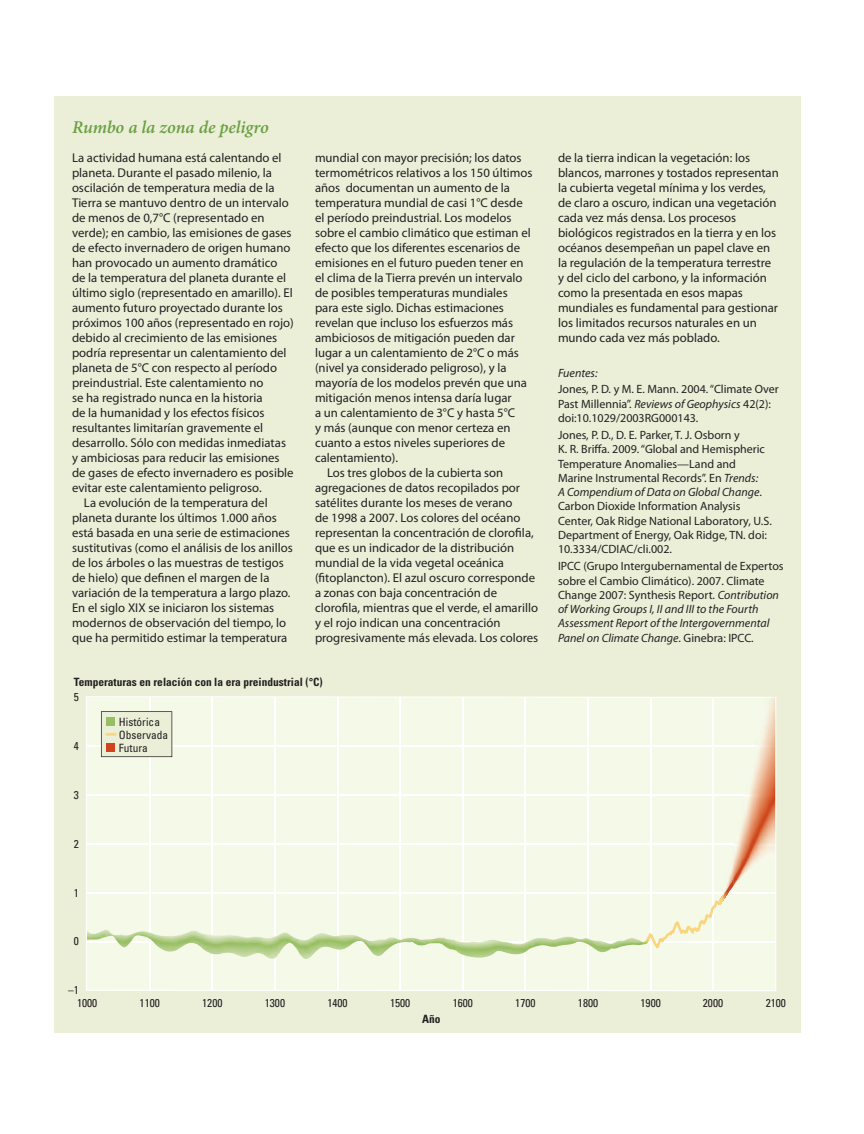
<style>
.page{position:relative;width:864px;height:1134px;background:#fff}
.page>*{position:absolute;margin:0;border:0;box-sizing:border-box;transform-origin:0 0}
.BX-TT{font:italic 600 18px "Minion Pro";letter-spacing:-.005em;color:#6ba043}
.BX-TX{font:12.75px/15px "Myriad Pro";color:#231f20}
.BX-TX_1st{font:12.75px/15px "Myriad Pro";color:#231f20}
.BX-SN{font:12px/14.2px "Myriad Pro";color:#231f20}
.BX-SN-2{font:italic 12px "Myriad Pro";color:#231f20}
.t1{font:condensed 11.4px/12.8px "Univers";color:#231f20}
.t2{font:700 condensed 11.4px "Univers";color:#231f20}
.s1{font-style:italic}
</style>
<div class="page">
<div style="left:54px;top:96px;width:747px;height:937px;background:#ebefd8"></div>
<svg style="left:86px;top:696px;width:690px;height:295px;fill:#f4f9e8"></svg>
<img style="left:733px;top:697px;width:42px;height:190px">
<img style="left:683px;top:848px;width:50px;height:86px">
<img style="left:87px;top:922px;width:589px;height:40px">
<p class="BX-TT" style="left:72px;top:114px;width:198px">Rumbo a la zona de peligro</p>
<p class="BX-TX_1st" style="left:72px;top:150px;width:223px">La actividad humana está calentando el planeta. Durante el pasado milenio, la oscilación de temperatura media de la Tierra se mantuvo dentro de un intervalo de menos de 0,7°C (representado en verde); en cambio, las emisiones de gases de efecto invernadero de origen humano han provocado un aumento dramático de la temperatura del planeta durante el último siglo (representado en amarillo). El aumento futuro proyectado durante los próximos 100 años (representado en rojo) debido al crecimiento de las emisiones podría representar un calentamiento del planeta de 5°C con respecto al período preindustrial. Este calentamiento no<br>se ha registrado nunca en la historia<br>de la humanidad y los efectos físicos resultantes limitarían gravemente el desarrollo. Sólo con medidas inmediatas y ambiciosas para reducir las emisiones de gases de efecto invernadero es posible evitar este calentamiento peligroso.</p>
<p class="BX-TX" style="left:72px;top:495px;width:222px;text-indent:12px">La evolución de la temperatura del planeta durante los últimos 1.000 años está basada en una serie de estimaciones sustitutivas (como el análisis de los anillos de los árboles o las muestras de testigos de hielo) que definen el margen de la variación de la temperatura a largo plazo.<br>En el siglo XIX se iniciaron los sistemas modernos de observación del tiempo, lo que ha permitido estimar la temperatura</p>
<p class="BX-TX" style="left:315px;top:150px;width:219px">mundial con mayor precisión; los datos termométricos relativos a los 150 últimos años documentan un aumento de la temperatura mundial de casi 1°C desde el período preindustrial. Los modelos sobre el cambio climático que estiman el efecto que los diferentes escenarios de emisiones en el futuro pueden tener en el clima de la Tierra prevén un intervalo de posibles temperaturas mundiales para este siglo. Dichas estimaciones revelan que incluso los esfuerzos más ambiciosos de mitigación pueden dar lugar a un calentamiento de 2°C o más (nivel ya considerado peligroso), y la mayoría de los modelos prevén que una mitigación menos intensa daría lugar<br>a un calentamiento de 3°C y hasta 5°C<br>y más (aunque con menor certeza en cuanto a estos niveles superiores de calentamiento).</p>
<p class="BX-TX" style="left:315px;top:465px;width:225px;text-indent:12px">Los tres globos de la cubierta son agregaciones de datos recopilados por satélites durante los meses de verano<br>de 1998 a 2007. Los colores del océano representan la concentración de clorofila, que es un indicador de la distribución mundial de la vida vegetal oceánica (fitoplancton). El azul oscuro corresponde a zonas con baja concentración de clorofila, mientras que el verde, el amarillo y el rojo indican una concentración progresivamente más elevada. Los colores</p>
<p class="t2" style="left:74px;top:675px;width:250px">Temperaturas en relación con la era preindustrial (°C)</p>
<p class="t1" style="left:74px;top:690px;width:7px">5</p>
<p class="t1" style="left:74px;top:739px;width:7px">4</p>
<p class="t1" style="left:74px;top:788px;width:7px">3</p>
<p class="t1" style="left:74px;top:837px;width:7px">2</p>
<p class="t1" style="left:74px;top:886px;width:7px">1</p>
<p class="t1" style="left:74px;top:935px;width:7px">0</p>
<p class="t1" style="left:68px;top:983px;width:12px">–1</p>
<p class="t1" style="left:119px;top:716px;width:51px">Histórica<br>Observada<br>Futura</p>
<p class="BX-TX" style="left:558px;top:150px;width:222px">de la tierra indican la vegetación: los blancos, marrones y tostados representan la cubierta vegetal mínima y los verdes, de claro a oscuro, indican una vegetación cada vez más densa. Los procesos biológicos registrados en la tierra y en los océanos desempeñan un papel clave en la regulación de la temperatura terrestre y del ciclo del carbono, y la información como la presentada en esos mapas mundiales es fundamental para gestionar los limitados recursos naturales en un mundo cada vez más poblado.</p>
<p class="BX-SN-2" style="left:558px;top:365px;width:41px">Fuentes:</p>
<p class="BX-SN" style="left:558px;top:382px;width:222px">Jones, P. D. y M. E. Mann. 2004. “Climate Over<br>Past Millennia”. <span class="s1">Reviews of Geophysics</span> 42(2): doi:10.1029/2003RG000143.</p>
<p class="BX-SN" style="left:558px;top:428px;width:215px">Jones, P. D., D. E. Parker, T. J. Osborn y<br>K. R. Briffa. 2009. “Global and Hemispheric Temperature Anomalies—Land and Marine Instrumental Records”. En <span class="s1">Trends:<br>A Compendium of Data on Global Change</span>.<br>Carbon Dioxide Information Analysis Center, Oak Ridge National Laboratory, U.S.<br>Department of Energy, Oak Ridge, TN. doi:<br>10.3334/CDIAC/cli.002.</p>
<p class="BX-SN" style="left:558px;top:559px;width:227px">IPCC (Grupo Intergubernamental de Expertos sobre el Cambio Climático). 2007. Climate Change 2007: Synthesis Report. <span class="s1">Contribution of Working Groups I, II and III to the Fourth Assessment Report of the Intergovernmental Panel on Climate Change</span>. Ginebra: IPCC.</p>
<p class="t1" style="left:77px;top:997px;width:22px">1000</p>
<p class="t1" style="left:140px;top:997px;width:22px">1100</p>
<p class="t1" style="left:202px;top:997px;width:22px">1200</p>
<p class="t1" style="left:265px;top:997px;width:22px">1300</p>
<p class="t1" style="left:327px;top:997px;width:22px">1400</p>
<p class="t1" style="left:390px;top:997px;width:22px">1500</p>
<p class="t1" style="left:453px;top:997px;width:22px">1600</p>
<p class="t1" style="left:515px;top:997px;width:22px">1700</p>
<p class="t1" style="left:578px;top:997px;width:22px">1800</p>
<p class="t1" style="left:641px;top:997px;width:22px">1900</p>
<p class="t1" style="left:703px;top:997px;width:22px">2000</p>
<p class="t1" style="left:766px;top:997px;width:22px">2100</p>
<p class="t2" style="left:422px;top:1012px;width:20px">Año</p>
</div>
